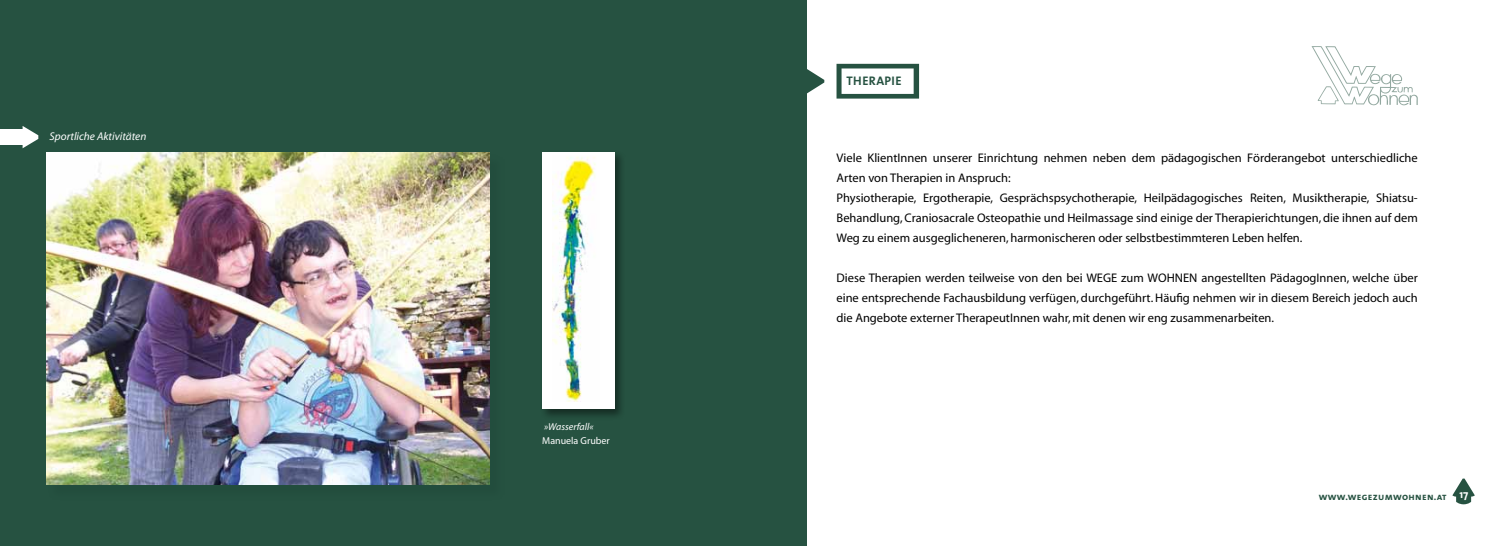
<style>
.page{position:relative;width:1510px;height:546px;background:#fff}
.page>*{position:absolute;margin:0;border:0;box-sizing:border-box;transform-origin:0 0}
.t1{font:12.5px/20px "Myriad";color:#000}
.t2{font:12.5px "The Sans Bold Caps";color:#265241}
.t3{font:italic 11.25px "Myriad";color:#fff}
.t4{font:10px "The Sans Bold Caps";letter-spacing:.03em;color:#265241}
.t5{font:10px "Myriad";color:#fff}
.t6{font:italic 10px "Myriad";color:#fff}
</style>
<div class="page">
<div style="left:0;top:0;width:807px;height:546px;background:#265241"></div>
<svg style="left:807px;top:69px;width:17px;height:25px"></svg>
<div style="left:48px;top:154px;width:457px;height:346px;background:#20493a"></div>
<img style="left:46px;top:152px;width:443px;height:333px">
<div style="left:540px;top:150px;width:86px;height:271px;background:#000;opacity:.45"></div>
<div style="left:542px;top:152px;width:72px;height:257px;background:#fff"></div>
<img style="left:552px;top:156px;width:44px;height:245px">
<svg style="left:1452px;top:478px;width:22px;height:26px"></svg>
<svg style="left:1311px;top:46px;width:106px;height:59px"></svg>
<svg style="left:836px;top:64px;width:83px;height:35px"></svg>
<svg style="left:22px;top:126px;width:16px;height:22px"></svg>
<div style="left:0;top:129px;width:24px;height:16px;background:#fff"></div>
<p class="t3" style="left:50px;top:131px;width:98px">Sportliche Aktivitäten</p>
<p class="t6" style="left:544px;top:421px;width:51px">»Wasserfall«</p>
<p class="t5" style="left:542px;top:435px;width:69px">Manuela Gruber</p>
<p class="t2" style="left:846px;top:70px;width:57px">ThERAPIE</p>
<p class="t1" style="left:836px;top:148px;width:583px">Viele KlientInnen unserer Einrichtung nehmen neben dem pädagogischen Förderangebot unterschiedliche Arten von Therapien in Anspruch:<br>Physiotherapie, Ergotherapie, Gesprächspsychotherapie, Heilpädagogisches Reiten, Musiktherapie, Shiatsu-Behandlung, Craniosacrale Osteopathie und Heilmassage sind einige der Therapierichtungen, die ihnen auf dem Weg zu einem ausgeglicheneren, harmonischeren oder selbstbestimmteren Leben helfen.</p>
<p class="t1" style="left:836px;top:268px;width:583px;text-align:justify">Diese Therapien werden teilweise von den bei WEGE zum WOHNEN angestellten PädagogInnen, welche über eine entsprechende Fachausbildung verfügen, durchgeführt. Häufig nehmen wir in diesem Bereich jedoch auch die Angebote externer TherapeutInnen wahr, mit denen wir eng zusammenarbeiten.</p>
<p class="t4" style="left:1318px;top:488px;width:151px">www.wegezumwohnen.at <sup>17</sup></p>
</div>
